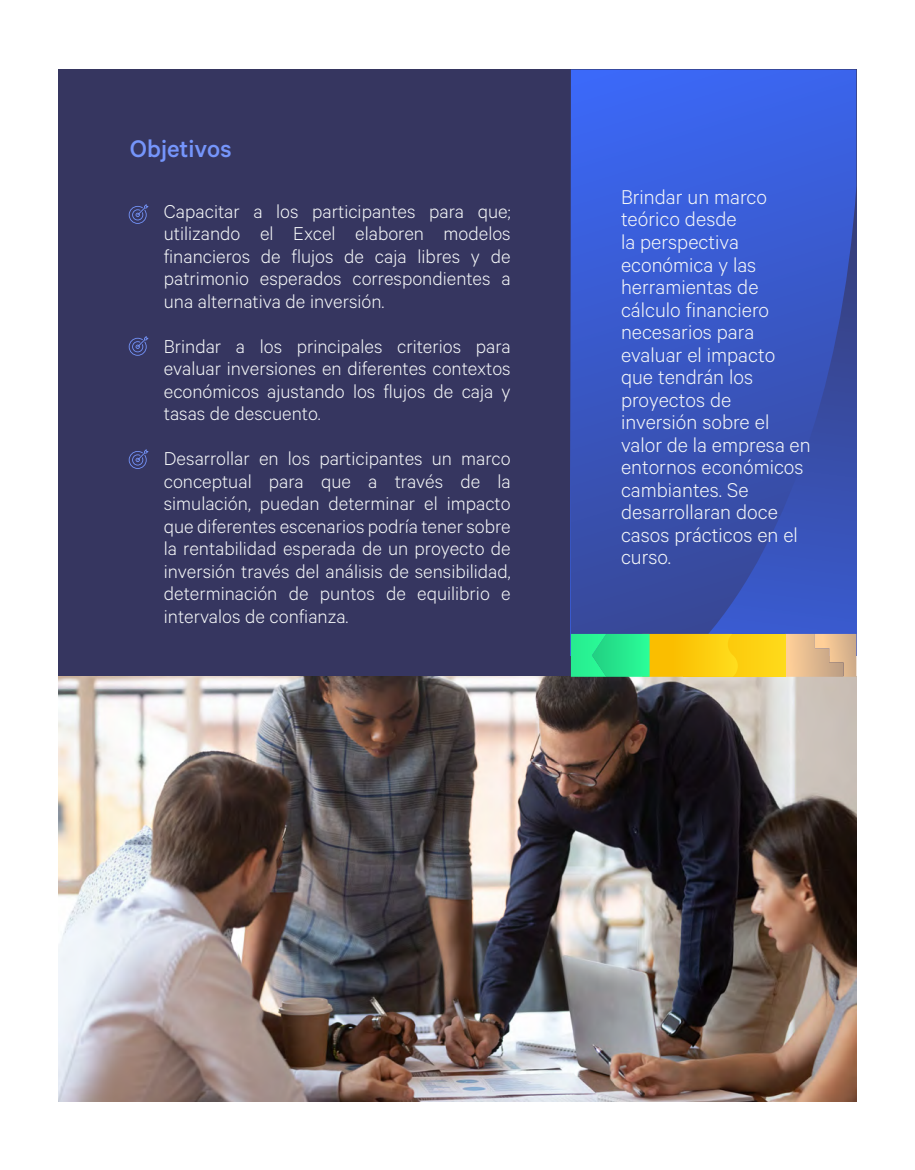
<style>
.page{position:relative;width:915px;height:1170px;background:#fff}
.page>*{position:absolute;margin:0;border:0;box-sizing:border-box;transform-origin:0 0}
.t1{font:500 27px "Calibre";color:#7595fb}
.t2{font:300 22.5px/22.5px "Calibre";color:#f5f7f8}
.t3{font:300 21px/22.5px "Calibre";color:#f5f7f8;text-align:justify}
</style>
<div class="page">
<div style="left:59px;top:70px;width:796px;height:606px;background:#363660"></div>
<svg style="left:129px;top:204px;width:19px;height:20px"></svg>
<svg style="left:129px;top:336px;width:19px;height:20px"></svg>
<svg style="left:129px;top:449px;width:19px;height:20px"></svg>
<svg style="left:570px;top:70px;width:286px;height:564px"></svg>
<img style="left:59px;top:676px;width:797px;height:425px">
<svg style="left:784px;top:634px;width:72px;height:42px"></svg>
<div style="left:682px;top:634px;width:102px;height:42px;background:#fdd213"></div>
<svg style="left:570px;top:634px;width:125px;height:42px"></svg>
<p class="t1" style="left:130px;top:132px;width:103px">Objetivos</p>
<p class="t3" style="left:164px;top:199px;width:348px">Capacitar a los participantes para que; utilizando el Excel elaboren modelos financieros de flujos de caja libres y de patrimonio esperados correspondientes a una alternativa de inversión.</p>
<p class="t3" style="left:164px;top:334px;width:348px">Brindar a los principales criterios para evaluar inversiones en diferentes contextos económicos ajustando los flujos de caja y tasas de descuento.</p>
<p class="t3" style="left:164px;top:446px;width:348px">Desarrollar en los participantes un marco conceptual para que a través de la simulación, puedan determinar el impacto que diferentes escenarios podría tener sobre la rentabilidad esperada de un proyecto de inversión través del análisis de sensibilidad, determinación de puntos de equilibrio e intervalos de confianza.</p>
<p class="t2" style="left:620px;top:185px;width:191px">Brindar un marco teórico desde<br>la perspectiva económica y las herramientas de cálculo financiero necesarios para evaluar el impacto que tendrán los proyectos de inversión sobre el valor de la empresa en entornos económicos cambiantes. Se desarrollaran doce casos prácticos en el curso.</p>
</div>
